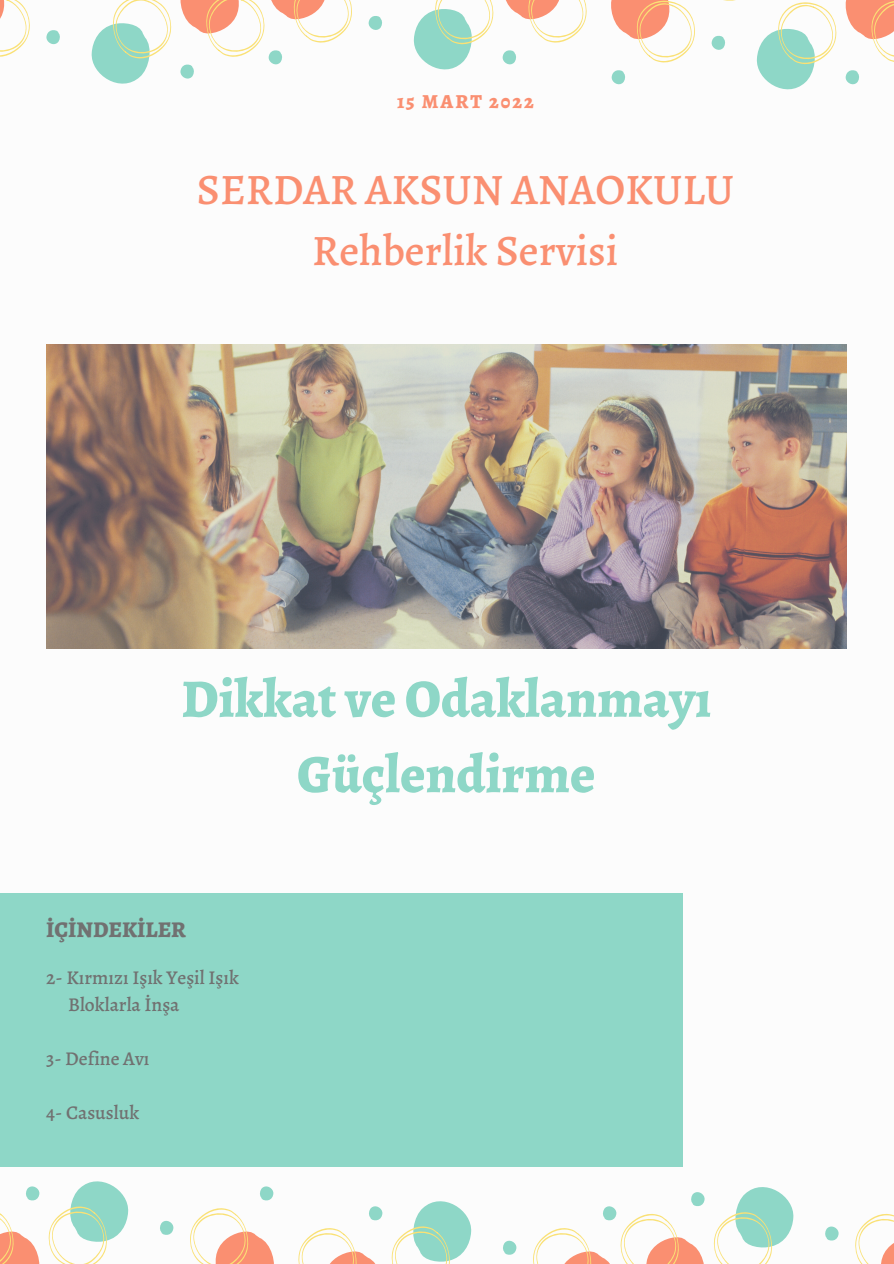
<style>
.page{position:relative;width:894px;height:1264px;background:#fff}
.page>*{position:absolute;margin:0;border:0;box-sizing:border-box;transform-origin:0 0}
.t1{font:800 54px/75.4px "Alegreya";color:#8ed7c7;text-align:center}
.t2{font:500 43.5px "Alegreya";color:#fa8f71}
.t3{font:800 22.5px "Alegreya";color:#717171}
.t4{font:800 19.8px "Alegreya";letter-spacing:.1em;color:#fa8f71}
.t5{font:500 19.5px "Alegreya";color:#717171}
</style>
<div class="page">
<img style="left:46px;top:345px;width:800px;height:304px">
<div style="left:0;top:892px;width:682px;height:274px;background:#8ed7c7"></div>
<svg style="left:0;top:0;width:30px;height:57px"></svg>
<svg style="left:46px;top:30px;width:14px;height:15px"></svg>
<svg style="left:91px;top:0;width:261px;height:84px"></svg>
<svg style="left:368px;top:16px;width:14px;height:14px"></svg>
<svg style="left:413px;top:0;width:174px;height:69px"></svg>
<svg style="left:845px;top:70px;width:14px;height:15px"></svg>
<svg style="left:611px;top:0;width:225px;height:89px"></svg>
<svg style="left:845px;top:0;width:48px;height:62px"></svg>
<svg style="left:855px;top:1213px;width:38px;height:50px"></svg>
<svg style="left:825px;top:1226px;width:13px;height:14px"></svg>
<svg style="left:713px;top:1187px;width:81px;height:76px"></svg>
<svg style="left:533px;top:1192px;width:172px;height:71px"></svg>
<svg style="left:503px;top:1240px;width:13px;height:14px"></svg>
<svg style="left:369px;top:1206px;width:13px;height:14px"></svg>
<svg style="left:391px;top:1201px;width:81px;height:62px"></svg>
<svg style="left:298px;top:1228px;width:77px;height:35px"></svg>
<svg style="left:260px;top:1186px;width:13px;height:14px"></svg>
<svg style="left:190px;top:1208px;width:84px;height:55px"></svg>
<svg style="left:160px;top:1220px;width:14px;height:15px"></svg>
<svg style="left:26px;top:1186px;width:14px;height:14px"></svg>
<svg style="left:48px;top:1181px;width:81px;height:82px"></svg>
<svg style="left:0;top:1213px;width:40px;height:50px"></svg>
<p class="t4" style="left:397px;top:88px;width:138px">15 MART 2022</p>
<p class="t2" style="left:197px;top:160px;width:538px">SERDAR AKSUN ANAOKULU</p>
<p class="t2" style="left:312px;top:221px;width:304px">Rehberlik Servisi</p>
<p class="t1" style="left:181px;top:660px;width:531px">Dikkat ve Odaklanmayı<br>Güçlendirme</p>
<p class="t3" style="left:46px;top:913px;width:141px">İÇİNDEKİLER</p>
<p class="t5" style="left:46px;top:964px;width:194px">2- Kırmızı Işık Yeşil Işık</p>
<p class="t5" style="left:68px;top:991px;width:113px">Bloklarla İnşa</p>
<p class="t5" style="left:46px;top:1045px;width:105px">3- Define Avı</p>
<p class="t5" style="left:46px;top:1099px;width:94px">4- Casusluk</p>
</div>
